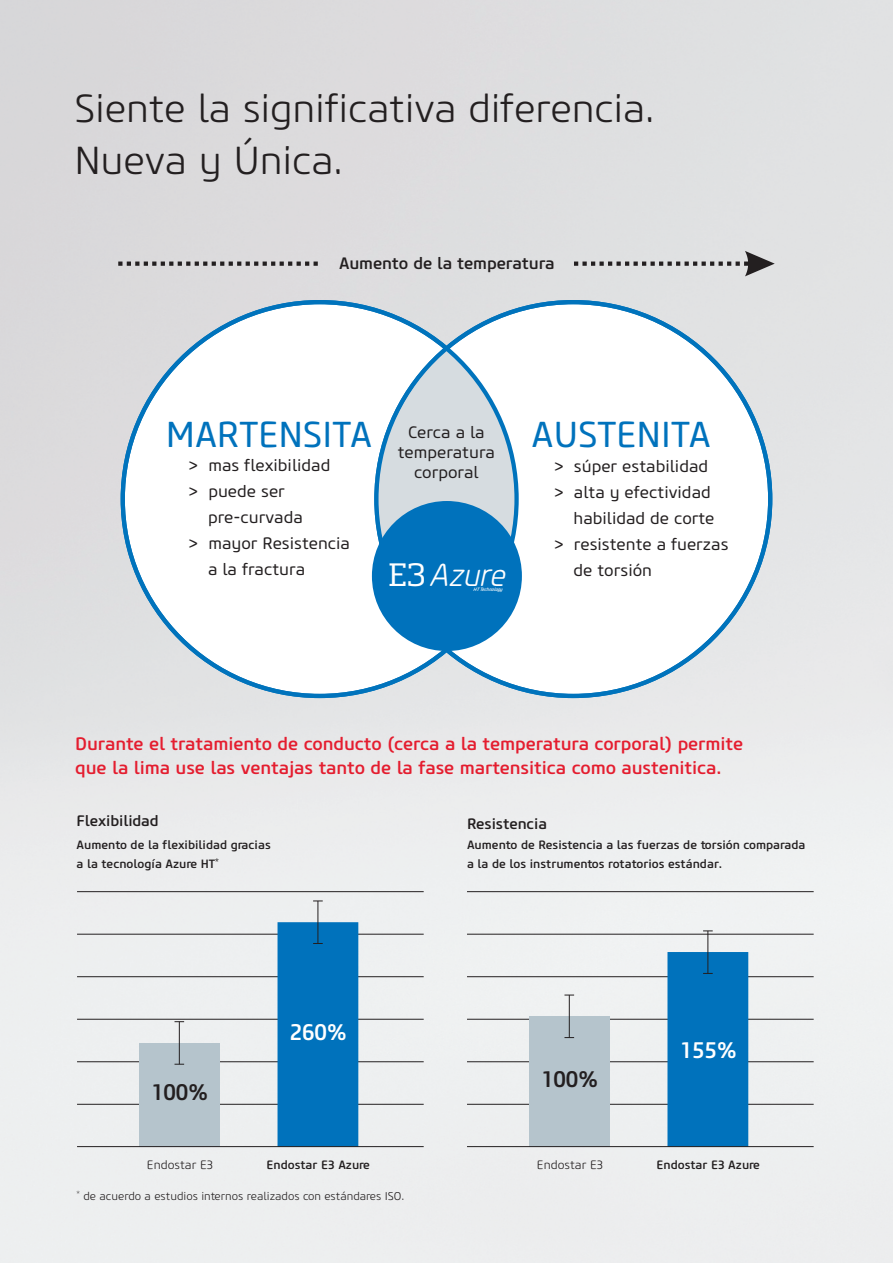
<style>
.page{position:relative;width:893px;height:1263px;background:#fff}
.page>*{position:absolute;margin:0;border:0;box-sizing:border-box;transform-origin:0 0}
.t1{font:300 39px/52.1px "Core Sans M35";letter-spacing:-.005em;color:#231f20}
.t2{font:36px "Core Sans M45";letter-spacing:-.005em;color:#0072bc}
.t3{font:italic 31.95px "Planer";color:#fff}
.t4{font:500 22.5px "Core Sans M55";letter-spacing:-.005em;color:#231f20}
.t5{font:500 22.5px "Core Sans M55";letter-spacing:-.005em;color:#fff}
.t6{font:500 18px/24px "Core Sans M55";letter-spacing:-.005em;color:#e41d2f}
.t7{font:16.5px/20px "Core Sans M45";color:#231f20;text-align:center}
.t8{font:500 16.5px "Core Sans M55";letter-spacing:-.005em;color:#231f20}
.t9{font:500 15px "Core Sans M55";letter-spacing:-.005em;color:#231f20}
.t10{font:500 12px/18.9px "Core Sans M55";color:#231f20}
.t11{font:300 12px "Core Sans M35";color:#231f20}
.t12{font:300 11.25px "Core Sans M35";color:#231f20}
.t13{font:500 6px "Core Sans M55";color:#231f20}
.t14{font:300 5.7px "Core Sans M35";color:#231f20}
.t15{font:italic 700 4.65px "Sommet";letter-spacing:.02em;color:#fff}
.s1{font-family:"Sommet Slab";font-style:normal;font-size:31.5px}
</style>
<div class="page">
<img style="left:0;top:0;width:893px;height:1263px">
<hr style="left:77px;top:1104px;width:347px;height:1px;background:#231f20">
<hr style="left:77px;top:1061px;width:347px;height:1px;background:#231f20">
<hr style="left:77px;top:1019px;width:347px;height:1px;background:#231f20">
<hr style="left:77px;top:976px;width:347px;height:1px;background:#231f20">
<hr style="left:77px;top:934px;width:347px;height:1px;background:#231f20">
<hr style="left:77px;top:891px;width:347px;height:1px;background:#231f20">
<hr style="left:467px;top:1104px;width:347px;height:1px;background:#231f20">
<hr style="left:467px;top:1061px;width:347px;height:1px;background:#231f20">
<hr style="left:467px;top:1019px;width:347px;height:1px;background:#231f20">
<hr style="left:467px;top:976px;width:347px;height:1px;background:#231f20">
<hr style="left:467px;top:934px;width:347px;height:1px;background:#231f20">
<hr style="left:467px;top:891px;width:347px;height:1px;background:#231f20">
<div style="left:139px;top:1043px;width:81px;height:103px;background:#b5c4cc"></div>
<div style="left:529px;top:1016px;width:81px;height:130px;background:#b5c4cc"></div>
<hr style="left:77px;top:1146px;width:347px;height:1px;background:#231f20">
<hr style="left:467px;top:1146px;width:347px;height:1px;background:#231f20">
<hr style="left:179px;top:1022px;width:1px;height:42px;background:#231f20">
<hr style="left:569px;top:995px;width:1px;height:42px;background:#231f20">
<div style="left:667px;top:952px;width:81px;height:195px;background:#0072bc"></div>
<hr style="left:707px;top:931px;width:1px;height:42px;background:#231f20">
<div style="left:278px;top:922px;width:80px;height:225px;background:#0072bc"></div>
<hr style="left:317px;top:901px;width:1px;height:42px;background:#231f20">
<svg style="left:574px;top:251px;width:201px;height:25px;background:#c5c5c6"></svg>
<svg style="left:118px;top:261px;width:202px;height:5px"></svg>
<div style="left:121px;top:300px;width:398px;height:398px;background:#fff;border:4px solid #0073bc;border-radius:50%"></div>
<div style="left:374px;top:300px;width:398px;height:398px;background:#fff;border:4px solid #0073bc;border-radius:50%"></div>
<svg style="left:372px;top:349px;width:147px;height:297px"></svg>
<div style="left:372px;top:501px;width:150px;height:150px;background:#0072bc;border-radius:50%"></div>
<h1 class="t1" style="left:74px;top:85px;width:582px">Siente la significativa diferencia.<br>Nueva y Única.</h1>
<p class="t8" style="left:339px;top:257px;width:217px">Aumento de la temperatura</p>
<h2 class="t2" style="left:166px;top:420px;width:208px">MARTENSITA</h2>
<p class="t7" style="left:188px;top:457px;width:144px">&gt; mas flexibilidad</p>
<p class="t7" style="left:188px;top:483px;width:98px">&gt; puede ser</p>
<p class="t7" style="left:208px;top:509px;width:96px">pre-curvada</p>
<p class="t7" style="left:188px;top:535px;width:163px">&gt; mayor Resistencia</p>
<p class="t7" style="left:208px;top:561px;width:99px">a la fractura</p>
<p class="t7" style="left:398px;top:424px;width:99px">Cerca a la temperatura corporal</p>
<h2 class="t2" style="left:532px;top:420px;width:181px">AUSTENITA</h2>
<p class="t7" style="left:554px;top:457px;width:156px">&gt; súper estabilidad</p>
<p class="t7" style="left:554px;top:483px;width:158px">&gt; alta y efectividad</p>
<p class="t7" style="left:574px;top:509px;width:142px">habilidad de corte</p>
<p class="t7" style="left:554px;top:535px;width:176px">&gt; resistente a fuerzas</p>
<p class="t7" style="left:574px;top:561px;width:80px">de torsión</p>
<h3 class="t3" style="left:389px;top:562px;width:117px"><span class="s1">E3</span>Azure</h3>
<p class="t15" style="left:473px;top:588px;width:31px">HT Technology</p>
<p class="t6" style="left:75px;top:733px;width:670px">Durante el tratamiento de conducto (cerca a la temperatura corporal) permite que la lima use las ventajas tanto de la fase martensitica como austenitica.</p>
<p class="t9" style="left:77px;top:815px;width:84px">Flexibilidad</p>
<p class="t9" style="left:467px;top:818px;width:81px">Resistencia</p>
<p class="t10" style="left:77px;top:836px;width:196px">Aumento de la flexibilidad gracias</p>
<p class="t13" style="left:215px;top:857px;width:5px">*</p>
<p class="t10" style="left:77px;top:855px;width:140px">a la tecnología Azure HT</p>
<h3 class="t4" style="left:151px;top:1083px;width:59px">100%</h3>
<h3 class="t5" style="left:290px;top:1023px;width:59px">260%</h3>
<p class="t11" style="left:147px;top:1160px;width:68px">Endostar E3</p>
<p class="t10" style="left:267px;top:1156px;width:105px">Endostar E3 Azure</p>
<p class="t14" style="left:77px;top:1190px;width:5px">*</p>
<p class="t12" style="left:83px;top:1192px;width:323px">de acuerdo a estudios internos realizados con estándares ISO.</p>
<p class="t10" style="left:467px;top:836px;width:340px">Aumento de Resistencia a las fuerzas de torsión comparada a la de los instrumentos rotatorios estándar.</p>
<h3 class="t4" style="left:541px;top:1070px;width:59px">100%</h3>
<h3 class="t5" style="left:680px;top:1042px;width:59px">155%</h3>
<p class="t11" style="left:537px;top:1160px;width:68px">Endostar E3</p>
<p class="t10" style="left:656px;top:1156px;width:105px">Endostar E3 Azure</p>
</div>
